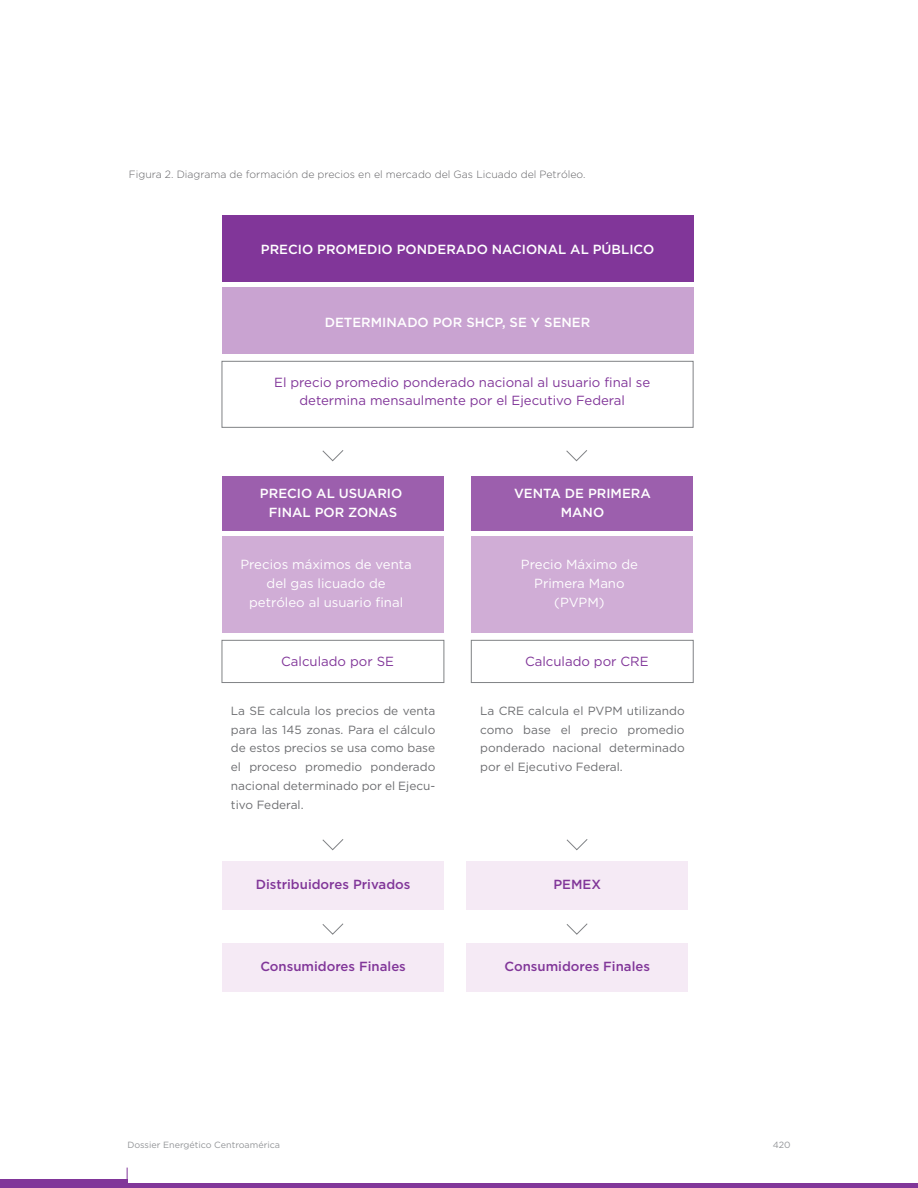
<style>
.page{position:relative;width:918px;height:1188px;background:#fff}
.page>*{position:absolute;margin:0;border:0;box-sizing:border-box;transform-origin:0 0}
.t1{font:13.2px/18.8px "Gotham HTF";color:#813699;text-align:center}
.t2{font:500 13.2px/18.8px "Gotham HTF";color:#fff;text-align:center}
.t3{font:13.2px/18.8px "Gotham HTF";color:#fff;text-align:center}
.t4{font:500 13.2px "Gotham HTF";color:#813699}
.t5{font:11.85px/18.8px "Gotham HTF";color:#6c6d70;text-align:justify}
.t6{font:300 10.5px "Gotham HTF";color:#636366}
.t7{font:9px "Gotham HTF";color:#939598}
</style>
<div class="page">
<div style="left:0;top:1180px;width:127px;height:8px;background:#813699"></div>
<hr style="left:0;top:1184px;width:918px;height:4px;background:#813699">
<svg style="left:127px;top:1168px;width:1px;height:16px"></svg>
<div style="left:222px;top:861px;width:222px;height:48px;background:#f5eaf5"></div>
<div style="left:222px;top:216px;width:471px;height:66px;background:#813699"></div>
<div style="left:222px;top:288px;width:471px;height:66px;background:#c9a3d1"></div>
<div style="left:222px;top:361px;width:471px;height:67px;border:1px solid #808285"></div>
<div style="left:222px;top:476px;width:222px;height:54px;background:#9c5fad"></div>
<div style="left:222px;top:943px;width:222px;height:48px;background:#f5eaf5"></div>
<div style="left:472px;top:476px;width:221px;height:54px;background:#9c5fad"></div>
<div style="left:222px;top:536px;width:222px;height:97px;background:#d0add6"></div>
<div style="left:472px;top:536px;width:221px;height:97px;background:#d0add6"></div>
<div style="left:222px;top:640px;width:222px;height:43px;border:1px solid #808285"></div>
<div style="left:471px;top:640px;width:223px;height:43px;border:1px solid #808285"></div>
<svg style="left:322px;top:450px;width:22px;height:12px"></svg>
<svg style="left:566px;top:450px;width:21px;height:12px"></svg>
<svg style="left:322px;top:839px;width:22px;height:12px"></svg>
<svg style="left:322px;top:923px;width:22px;height:12px"></svg>
<div style="left:467px;top:861px;width:221px;height:48px;background:#f5eaf5"></div>
<div style="left:467px;top:943px;width:221px;height:48px;background:#f5eaf5"></div>
<svg style="left:566px;top:839px;width:22px;height:12px"></svg>
<svg style="left:566px;top:923px;width:22px;height:12px"></svg>
<p class="t6" style="left:129px;top:168px;width:458px">Figura 2. Diagrama de formación de precios en el mercado del Gas Licuado del Petróleo.</p>
<p class="t2" style="left:261px;top:240px;width:395px">PRECIO PROMEDIO PONDERADO NACIONAL AL PÚBLICO</p>
<p class="t2" style="left:325px;top:313px;width:267px">DETERMINADO POR SHCP, SE Y SENER</p>
<p class="t1" style="left:274px;top:372px;width:378px">El precio promedio ponderado nacional al usuario final se determina mensaulmente por el Ejecutivo Federal</p>
<p class="t2" style="left:260px;top:484px;width:144px">PRECIO AL USUARIO<br>FINAL POR ZONAS</p>
<p class="t3" style="left:240px;top:555px;width:173px">Precios máximos de venta del gas licuado de petróleo al usuario final</p>
<p class="t2" style="left:514px;top:484px;width:138px">VENTA DE PRIMERA<br>MANO</p>
<p class="t3" style="left:521px;top:555px;width:118px">Precio Máximo de<br>Primera Mano (PVPM)</p>
<p class="t1" style="left:281px;top:651px;width:114px">Calculado por SE</p>
<p class="t1" style="left:525px;top:651px;width:125px">Calculado por CRE</p>
<p class="t5" style="left:231px;top:701px;width:206px">La SE calcula los precios de venta para las 145 zonas. Para el cálculo de estos precios se usa como base el proceso promedio ponderado nacional determinado por el Ejecu&shy;tivo Federal.</p>
<p class="t5" style="left:480px;top:701px;width:206px">La CRE calcula el PVPM utilizando como base el precio promedio ponderado nacional determinado por el Ejecutivo Federal.</p>
<p class="t4" style="left:256px;top:876px;width:156px">Distribuidores Privados</p>
<p class="t4" style="left:260px;top:958px;width:147px">Consumidores Finales</p>
<p class="t4" style="left:553px;top:876px;width:49px">PEMEX</p>
<p class="t4" style="left:504px;top:958px;width:147px">Consumidores Finales</p>
<p class="t7" style="left:127px;top:1140px;width:154px">Dossier Energético Centroamérica</p>
<p class="t7" style="left:773px;top:1140px;width:19px">420</p>
</div>
